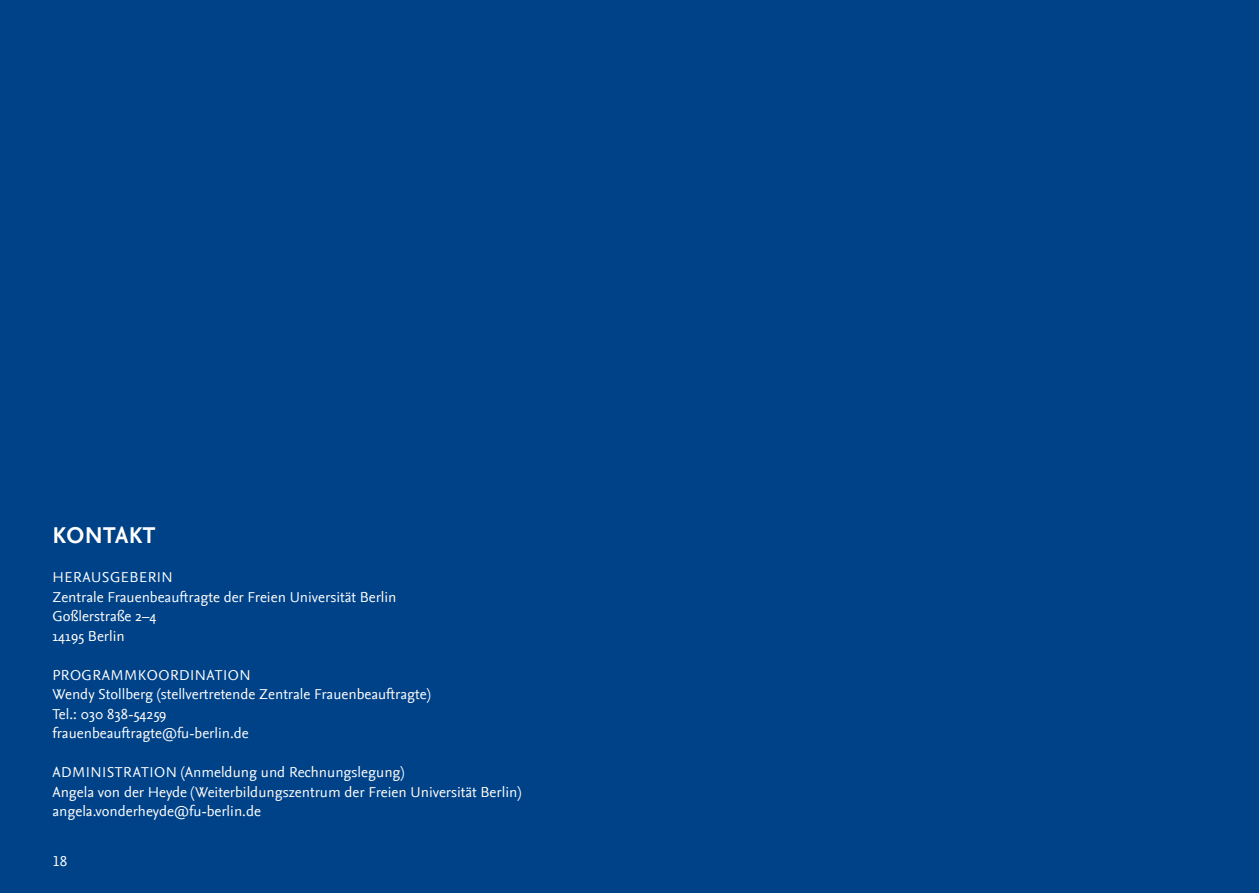
<style>
.page{position:relative;width:1259px;height:893px;background:#004288}
.page>*{position:absolute;margin:0;border:0;box-sizing:border-box;transform-origin:0 0}
.t1{font:700 24px "Nexus Sans";letter-spacing:.02em;color:#fff}
.t2{font:15px/19.5px "Nexus Sans";color:#fff}
.t3{font:15px "Nexus Sans TF";color:#fff}
</style>
<div class="page">
<h1 class="t1" style="left:52px;top:522px;width:104px">KONTAKT</h1>
<p class="t2" style="left:52px;top:568px;width:345px">HERAUSGEBERIN<br>Zentrale Frauenbeauftragte der Freien Universität Berlin<br>Goßlerstraße 2–4<br>14195 Berlin</p>
<p class="t2" style="left:52px;top:665px;width:379px">PROGRAMMKOORDINATION<br>Wendy Stollberg (stellvertretende Zentrale Frauenbeauftragte)<br>Tel.: 030 838-54259<br>frauenbeauftragte@fu-berlin.de</p>
<p class="t2" style="left:52px;top:763px;width:470px">ADMINISTRATION (Anmeldung und Rechnungslegung)<br>Angela von der Heyde (Weiterbildungszentrum der Freien Universität Berlin) angela.vonderheyde@fu-berlin.de</p>
<p class="t3" style="left:52px;top:853px;width:16px">18</p>
</div>
